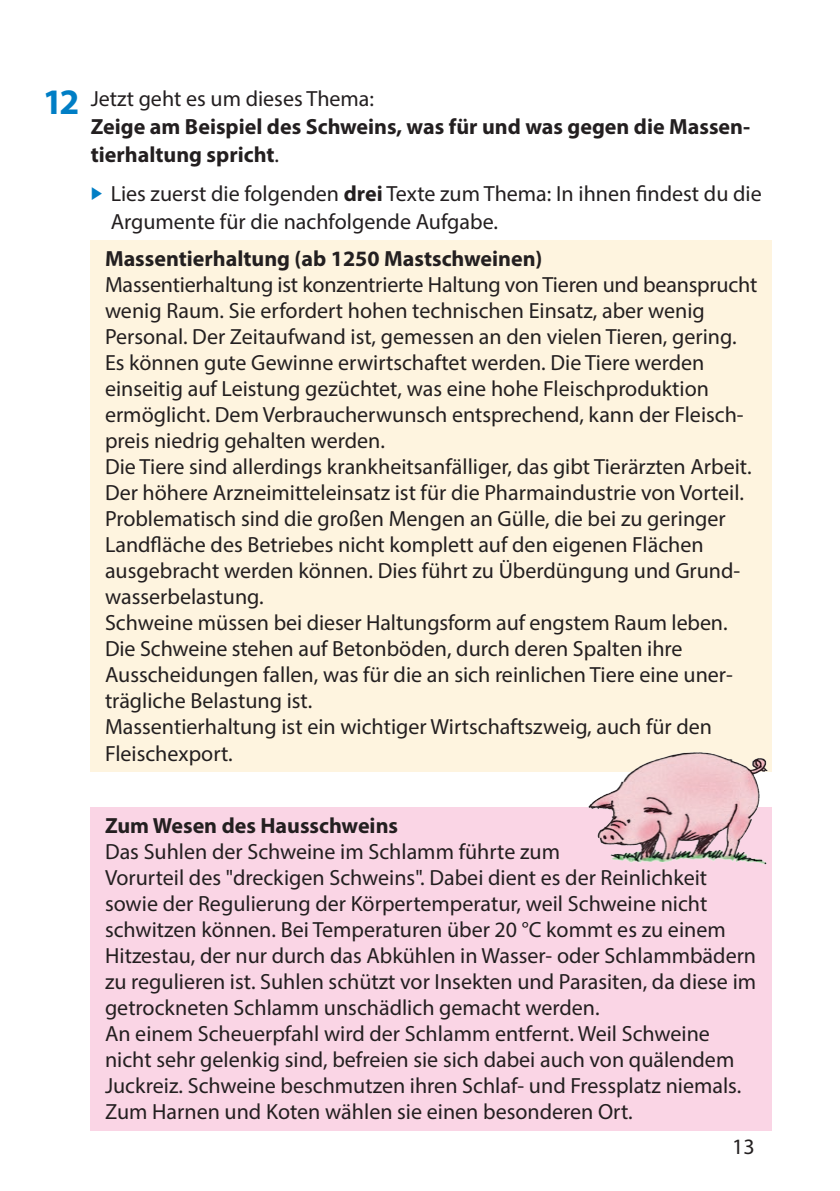
<style>
.page{position:relative;width:840px;height:1191px;background:#fff}
.page>*{position:absolute;margin:0;border:0;box-sizing:border-box;transform-origin:0 0}
.t1{font:700 36px "Myriad Pro";color:#007ec5}
.Lesetext{font:22px/26px "Myriad Pro";color:#231f20}
.Bericht{font:22px/26px "Myriad Pro";color:#231f20}
.t2{font:700 22px/28px "Myriad Pro";color:#231f20}
.s1{font-weight:400}
.s2{font-weight:700}
</style>
<div class="page">
<div style="left:91px;top:240px;width:680px;height:52px;background:#fef4df"></div>
<div style="left:91px;top:292px;width:680px;height:26px;background:#fef4df"></div>
<div style="left:91px;top:318px;width:680px;height:26px;background:#fef4df"></div>
<div style="left:91px;top:344px;width:680px;height:26px;background:#fef4df"></div>
<div style="left:91px;top:370px;width:680px;height:26px;background:#fef4df"></div>
<div style="left:91px;top:396px;width:680px;height:26px;background:#fef4df"></div>
<div style="left:91px;top:422px;width:680px;height:26px;background:#fef4df"></div>
<div style="left:91px;top:448px;width:680px;height:26px;background:#fef4df"></div>
<div style="left:91px;top:474px;width:680px;height:26px;background:#fef4df"></div>
<div style="left:91px;top:500px;width:680px;height:26px;background:#fef4df"></div>
<div style="left:91px;top:526px;width:680px;height:26px;background:#fef4df"></div>
<div style="left:91px;top:552px;width:680px;height:26px;background:#fef4df"></div>
<div style="left:91px;top:578px;width:680px;height:26px;background:#fef4df"></div>
<div style="left:91px;top:604px;width:680px;height:26px;background:#fef4df"></div>
<div style="left:91px;top:630px;width:680px;height:26px;background:#fef4df"></div>
<div style="left:91px;top:656px;width:680px;height:26px;background:#fef4df"></div>
<div style="left:91px;top:682px;width:680px;height:26px;background:#fef4df"></div>
<div style="left:91px;top:708px;width:680px;height:26px;background:#fef4df"></div>
<div style="left:91px;top:734px;width:680px;height:38px;background:#fef4df"></div>
<div style="left:91px;top:807px;width:680px;height:52px;background:#fad5e5"></div>
<div style="left:91px;top:859px;width:680px;height:26px;background:#fad5e5"></div>
<div style="left:91px;top:885px;width:680px;height:26px;background:#fad5e5"></div>
<div style="left:91px;top:911px;width:680px;height:26px;background:#fad5e5"></div>
<div style="left:91px;top:937px;width:680px;height:26px;background:#fad5e5"></div>
<div style="left:91px;top:963px;width:680px;height:26px;background:#fad5e5"></div>
<div style="left:91px;top:989px;width:680px;height:26px;background:#fad5e5"></div>
<div style="left:91px;top:1015px;width:680px;height:26px;background:#fad5e5"></div>
<div style="left:91px;top:1041px;width:680px;height:26px;background:#fad5e5"></div>
<div style="left:91px;top:1067px;width:680px;height:26px;background:#fad5e5"></div>
<div style="left:91px;top:1093px;width:680px;height:37px;background:#fad5e5"></div>
<img style="left:588px;top:752px;width:180px;height:113px">
<p class="t1" style="left:43px;top:78px;width:38px">12</p>
<p class="t2" style="left:91px;top:83px;width:660px"><span class="s1">Jetzt geht es um dieses Thema:<br></span>Zeige am Beispiel des Schweins, was für und was gegen die Massen&shy;tierhaltung spricht<span class="s1">.</span></p>
<p class="Lesetext" style="left:111px;top:179px;width:652px;line-height:28px">Lies zuerst die folgenden <span class="s2">drei</span> Texte zum Thema: In ihnen findest du die<br>Argumente für die nachfolgende Aufgabe.</p>
<p class="Lesetext" style="left:105px;top:245px;width:653px"><span class="s2">Massentierhaltung (ab 1250 Mastschweinen)<br></span>Massentierhaltung ist konzentrierte Haltung von Tieren und beansprucht wenig Raum. Sie erfordert hohen technischen Einsatz, aber wenig Personal. Der Zeitaufwand ist, gemessen an den vielen Tieren, gering.<br>Es können gute Gewinne erwirtschaftet werden. Die Tiere werden einseitig auf Leistung gezüchtet, was eine hohe Fleischproduktion ermöglicht. Dem Verbraucherwunsch entsprechend, kann der Fleisch&shy;preis niedrig gehalten werden.<br>Die Tiere sind allerdings krankheitsanfälliger, das gibt Tierärzten Arbeit.<br>Der höhere Arzneimitteleinsatz ist für die Pharmaindustrie von Vorteil.<br>Problematisch sind die großen Mengen an Gülle, die bei zu geringer Landfläche des Betriebes nicht komplett auf den eigenen Flächen ausgebracht werden können. Dies führt zu Überdüngung und Grund&shy;wasserbelastung.<br>Schweine müssen bei dieser Haltungsform auf engstem Raum leben.<br>Die Schweine stehen auf Betonböden, durch deren Spalten ihre Ausscheidungen fallen, was für die an sich reinlichen Tiere eine uner&shy;trägliche Belastung ist.<br>Massentierhaltung ist ein wichtiger Wirtschaftszweig, auch für den Fleischexport.</p>
<p class="Bericht" style="left:105px;top:812px;width:652px"><span class="s2">Zum Wesen des Hausschweins<br></span>Das Suhlen der Schweine im Schlamm führte zum<br>Vorurteil des "dreckigen Schweins". Dabei dient es der Reinlichkeit sowie der Regulierung der Körpertemperatur, weil Schweine nicht schwitzen können. Bei Temperaturen über 20 °C kommt es zu einem Hitzestau, der nur durch das Abkühlen in Wasser- oder Schlammbädern zu regulieren ist. Suhlen schützt vor Insekten und Parasiten, da diese im getrockneten Schlamm unschädlich gemacht werden.<br>An einem Scheuerpfahl wird der Schlamm entfernt. Weil Schweine nicht sehr gelenkig sind, befreien sie sich dabei auch von quälendem Juckreiz. Schweine beschmutzen ihren Schlaf- und Fressplatz niemals.<br>Zum Harnen und Koten wählen sie einen besonderen Ort.</p>
<p class="Lesetext" style="left:731px;top:1133px;width:24px">13</p>
</div>
